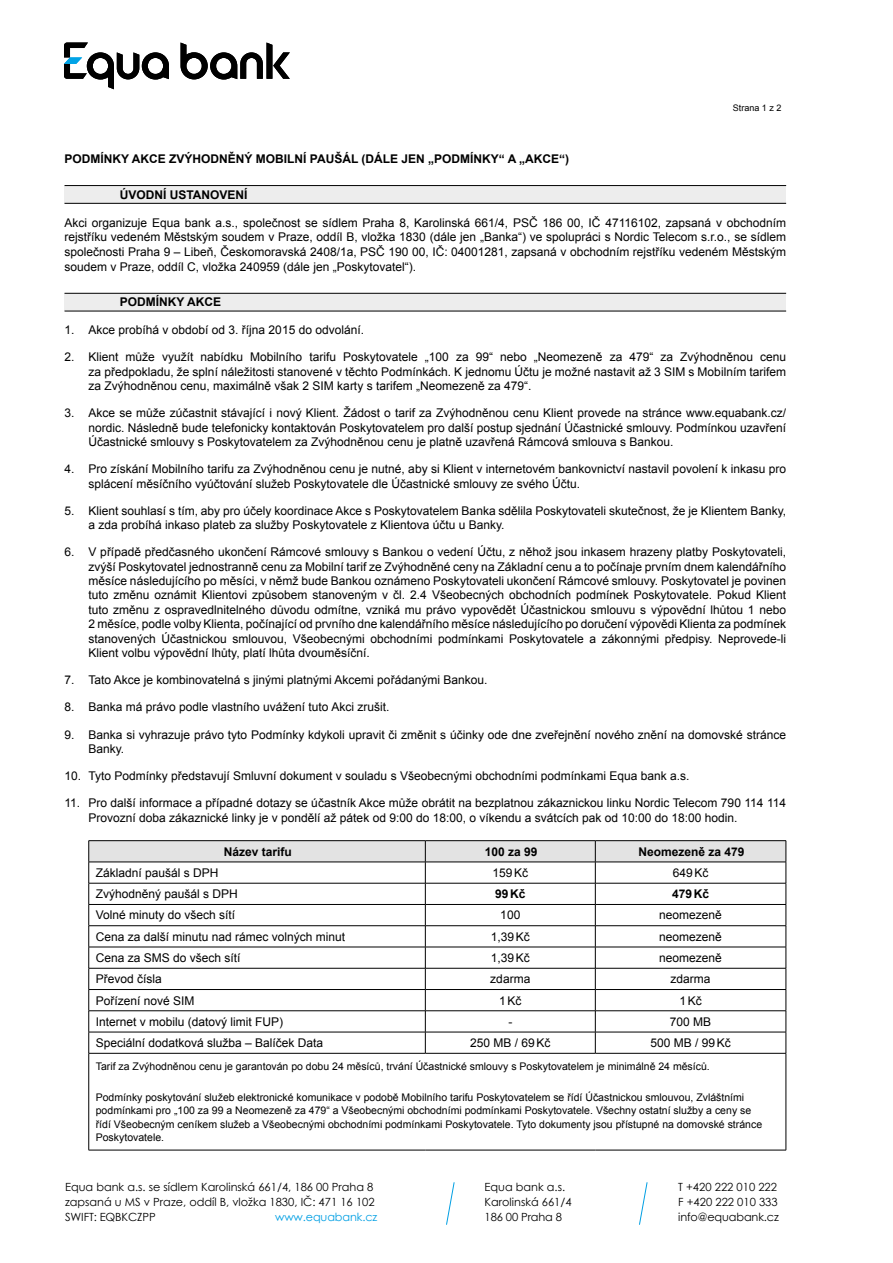
<style>
.page{position:relative;width:893px;height:1263px;background:#fff}
.page>*{position:absolute;margin:0;border:0;box-sizing:border-box;transform-origin:0 0}
.t1{font:12px/14.4px "Arial";color:#000;text-align:justify}
.t2{font:12px "Arial CE";color:#000}
.t3{font:700 12px "Arial";color:#000}
.t4{font:700 12px "Arial CE";color:#000}
.t5{font:11.25px/15px "Century Gothic";color:#000}
.t6{font:11.25px "Century Gothic";letter-spacing:-.01em;color:#009fe3}
.t7{font:10.5px/13.5px "Arial CE";color:#000}
.t8{font:9px "Arial";color:#000}
</style>
<div class="page">
<svg style="left:446px;top:1182px;width:9px;height:43px"></svg>
<svg style="left:639px;top:1182px;width:9px;height:43px"></svg>
<div style="left:65px;top:186px;width:721px;height:17px;background:#ededed"></div>
<div style="left:65px;top:293px;width:721px;height:18px;background:#ededed"></div>
<svg style="left:181px;top:43px;width:109px;height:37px"></svg>
<svg style="left:64px;top:43px;width:105px;height:46px"></svg>
<hr style="left:65px;top:185px;width:721px;height:1px;background:#000">
<hr style="left:65px;top:203px;width:721px;height:1px;background:#000">
<hr style="left:65px;top:293px;width:721px;height:1px;background:#000">
<hr style="left:65px;top:311px;width:721px;height:1px;background:#000">
<hr style="left:89px;top:840px;width:336px;height:1px;background:#000">
<hr style="left:425px;top:840px;width:170px;height:1px;background:#000">
<hr style="left:595px;top:840px;width:191px;height:1px;background:#000">
<svg style="left:88px;top:841px;width:699px;height:212px"></svg>
<hr style="left:89px;top:1053px;width:336px;height:1px;background:#000">
<hr style="left:88px;top:1053px;width:1px;height:97px;background:#000">
<hr style="left:425px;top:1053px;width:170px;height:1px;background:#000">
<hr style="left:595px;top:1053px;width:191px;height:1px;background:#000">
<hr style="left:786px;top:1053px;width:1px;height:97px;background:#000">
<hr style="left:89px;top:1150px;width:336px;height:1px;background:#000">
<hr style="left:425px;top:1150px;width:170px;height:1px;background:#000">
<hr style="left:595px;top:1150px;width:191px;height:1px;background:#000">
<p class="t8" style="left:733px;top:102px;width:50px">Strana 1 z 2</p>
<p class="t3" style="left:65px;top:150px;width:506px">PODMÍNKY AKCE ZVÝHODNĚNÝ MOBILNÍ PAUŠÁL (DÁLE JEN „PODMÍNKY“ A „AKCE“)</p>
<p class="t3" style="left:120px;top:186px;width:129px">ÚVODNÍ USTANOVENÍ</p>
<p class="t1" style="left:65px;top:215px;width:723px">Akci organizuje Equa bank a.s., společnost se sídlem Praha 8, Karolinská 661/4, PSČ 186 00, IČ 47116102, zapsaná v obchodním rejstříku vedeném Městským soudem v Praze, oddíl B, vložka 1830 (dále jen „Banka“) ve spolupráci s Nordic Telecom s.r.o., se sídlem společnosti Praha 9 – Libeň, Českomoravská 2408/1a, PSČ 190 00, IČ: 04001281, zapsaná v obchodním rejstříku vedeném Městským soudem v Praze, oddíl C, vložka 240959 (dále jen „Poskytovatel“).</p>
<p class="t3" style="left:120px;top:294px;width:103px">PODMÍNKY AKCE</p>
<p class="t1" style="left:65px;top:323px;width:301px">1. Akce probíhá v období od 3. října 2015 do odvolání.</p>
<p class="t1" style="left:89px;top:350px;width:699px;text-indent:-24px">2. Klient může využít nabídku Mobilního tarifu Poskytovatele „100 za 99“ nebo „Neomezeně za 479“ za Zvýhodněnou cenu za předpokladu, že splní náležitosti stanovené v těchto Podmínkách. K jednomu Účtu je možné nastavit až 3 SIM s Mobilním tarifem za Zvýhodněnou cenu, maximálně však 2 SIM karty s tarifem „Neomezeně za 479“.</p>
<p class="t1" style="left:89px;top:406px;width:699px;text-indent:-24px">3. Akce se může zúčastnit stávající i nový Klient. Žádost o tarif za Zvýhodněnou cenu Klient provede na stránce www.equabank.cz/ nordic. Následně bude telefonicky kontaktován Poskytovatelem pro další postup sjednání Účastnické smlouvy. Podmínkou uzavření Účastnické smlouvy s Poskytovatelem za Zvýhodněnou cenu je platně uzavřená Rámcová smlouva s Bankou.</p>
<p class="t1" style="left:89px;top:462px;width:699px;text-indent:-24px">4. Pro získání Mobilního tarifu za Zvýhodněnou cenu je nutné, aby si Klient v internetovém bankovnictví nastavil povolení k inkasu pro splácení měsíčního vyúčtování služeb Poskytovatele dle Účastnické smlouvy ze svého Účtu.</p>
<p class="t1" style="left:89px;top:503px;width:699px;text-indent:-24px">5. Klient souhlasí s tím, aby pro účely koordinace Akce s Poskytovatelem Banka sdělila Poskytovateli skutečnost, že je Klientem Banky, a zda probíhá inkaso plateb za služby Poskytovatele z Klientova účtu u Banky.</p>
<p class="t1" style="left:88px;top:545px;width:699px;text-indent:-24px">6. V případě předčasného ukončení Rámcové smlouvy s Bankou o vedení Účtu, z něhož jsou inkasem hrazeny platby Poskytovateli, zvýší Poskytovatel jednostranně cenu za Mobilní tarif ze Zvýhodněné ceny na Základní cenu a to počínaje prvním dnem kalendářního měsíce následujícího po měsíci, v němž bude Bankou oznámeno Poskytovateli ukončení Rámcové smlouvy. Poskytovatel je povinen tuto změnu oznámit Klientovi způsobem stanoveným v čl. 2.4 Všeobecných obchodních podmínek Poskytovatele. Pokud Klient tuto změnu z ospravedlnitelného důvodu odmítne, vzniká mu právo vypovědět Účastnickou smlouvu s výpovědní lhůtou 1 nebo 2 měsíce, podle volby Klienta, počínající od prvního dne kalendářního měsíce následujícího po doručení výpovědi Klienta za podmínek stanovených Účastnickou smlouvou, Všeobecnými obchodními podmínkami Poskytovatele a zákonnými předpisy. Neprovede-li Klient volbu výpovědní lhůty, platí lhůta dvouměsíční.</p>
<p class="t1" style="left:64px;top:673px;width:424px">7. Tato Akce je kombinovatelná s jinými platnými Akcemi pořádanými Bankou.</p>
<p class="t1" style="left:64px;top:700px;width:326px">8. Banka má právo podle vlastního uvážení tuto Akci zrušit.</p>
<p class="t1" style="left:88px;top:727px;width:699px;text-indent:-24px">9. Banka si vyhrazuje právo tyto Podmínky kdykoli upravit či změnit s účinky ode dne zveřejnění nového znění na domovské stránce<br>Banky.</p>
<p class="t1" style="left:64px;top:769px;width:626px">10. Tyto Podmínky představují Smluvní dokument v souladu s Všeobecnými obchodními podmínkami Equa bank a.s.</p>
<p class="t1" style="left:88px;top:796px;width:699px;text-indent:-24px">11. Pro další informace a případné dotazy se účastník Akce může obrátit na bezplatnou zákaznickou linku Nordic Telecom 790 114 114<br>Provozní doba zákaznické linky je v pondělí až pátek od 9:00 do 18:00, o víkendu a svátcích pak od 10:00 do 18:00 hodin.</p>
<p class="t4" style="left:224px;top:844px;width:70px">Název tarifu</p>
<p class="t4" style="left:485px;top:844px;width:54px">100 za 99</p>
<p class="t4" style="left:638px;top:844px;width:108px">Neomezeně za 479</p>
<p class="t2" style="left:96px;top:866px;width:124px">Základní paušál s DPH</p>
<p class="t2" style="left:493px;top:866px;width:37px">159Kč</p>
<p class="t2" style="left:673px;top:866px;width:37px">649Kč</p>
<p class="t2" style="left:96px;top:887px;width:144px">Zvýhodněný paušál s DPH</p>
<p class="t4" style="left:495px;top:887px;width:32px">99Kč</p>
<p class="t4" style="left:672px;top:887px;width:38px">479Kč</p>
<p class="t2" style="left:96px;top:908px;width:141px">Volné minuty do všech sítí</p>
<p class="t2" style="left:500px;top:908px;width:22px">100</p>
<p class="t2" style="left:659px;top:908px;width:64px">neomezeně</p>
<p class="t2" style="left:96px;top:929px;width:251px">Cena za další minutu nad rámec volných minut</p>
<p class="t2" style="left:491px;top:929px;width:40px">1,39Kč</p>
<p class="t2" style="left:659px;top:929px;width:64px">neomezeně</p>
<p class="t2" style="left:96px;top:951px;width:146px">Cena za SMS do všech sítí</p>
<p class="t2" style="left:491px;top:951px;width:40px">1,39Kč</p>
<p class="t2" style="left:659px;top:951px;width:64px">neomezeně</p>
<p class="t2" style="left:96px;top:972px;width:68px">Převod čísla</p>
<p class="t2" style="left:490px;top:972px;width:42px">zdarma</p>
<p class="t2" style="left:671px;top:972px;width:42px">zdarma</p>
<p class="t2" style="left:96px;top:993px;width:100px">Pořízení nové SIM</p>
<p class="t2" style="left:499px;top:993px;width:24px">1Kč</p>
<p class="t2" style="left:679px;top:993px;width:24px">1Kč</p>
<p class="t2" style="left:96px;top:1014px;width:189px">Internet v mobilu (datový limit FUP)</p>
<p class="t2" style="left:508px;top:1014px;width:5px">-</p>
<p class="t2" style="left:670px;top:1014px;width:43px">700 MB</p>
<p class="t2" style="left:96px;top:1036px;width:229px">Speciální dodatková služba – Balíček Data</p>
<p class="t2" style="left:470px;top:1036px;width:82px">250 MB / 69Kč</p>
<p class="t2" style="left:650px;top:1036px;width:82px">500 MB / 99Kč</p>
<p class="t7" style="left:96px;top:1059px;width:615px">Tarif za Zvýhodněnou cenu je garantován po dobu 24 měsíců, trvání Účastnické smlouvy s Poskytovatelem je minimálně 24 měsíců.</p>
<p class="t7" style="left:96px;top:1090px;width:668px">Podmínky poskytování služeb elektronické komunikace v podobě Mobilního tarifu Poskytovatelem se řídí Účastnickou smlouvou, Zvláštními podmínkami pro „100 za 99 a Neomezeně za 479“ a Všeobecnými obchodními podmínkami Poskytovatele. Všechny ostatní služby a ceny se řídí Všeobecným ceníkem služeb a Všeobecnými obchodními podmínkami Poskytovatele. Tyto dokumenty jsou přístupné na domovské stránce Poskytovatele.</p>
<p class="t5" style="left:65px;top:1179px;width:311px;text-align:justify">Equa bank a.s. se sídlem Karolinská 661/4, 186 00 Praha 8 zapsaná u MS v Praze, oddíl B, vložka 1830, IČ: 471 16 102<br>SWIFT: EQBKCZPP</p>
<p class="t6" style="left:275px;top:1209px;width:104px">www.equabank.cz</p>
<p class="t5" style="left:485px;top:1179px;width:89px">Equa bank a.s.<br>Karolinská 661/4<br>186 00 Praha 8</p>
<p class="t5" style="left:678px;top:1179px;width:102px">T +420 222 010 222<br>F +420 222 010 333 info@equabank.cz</p>
</div>
